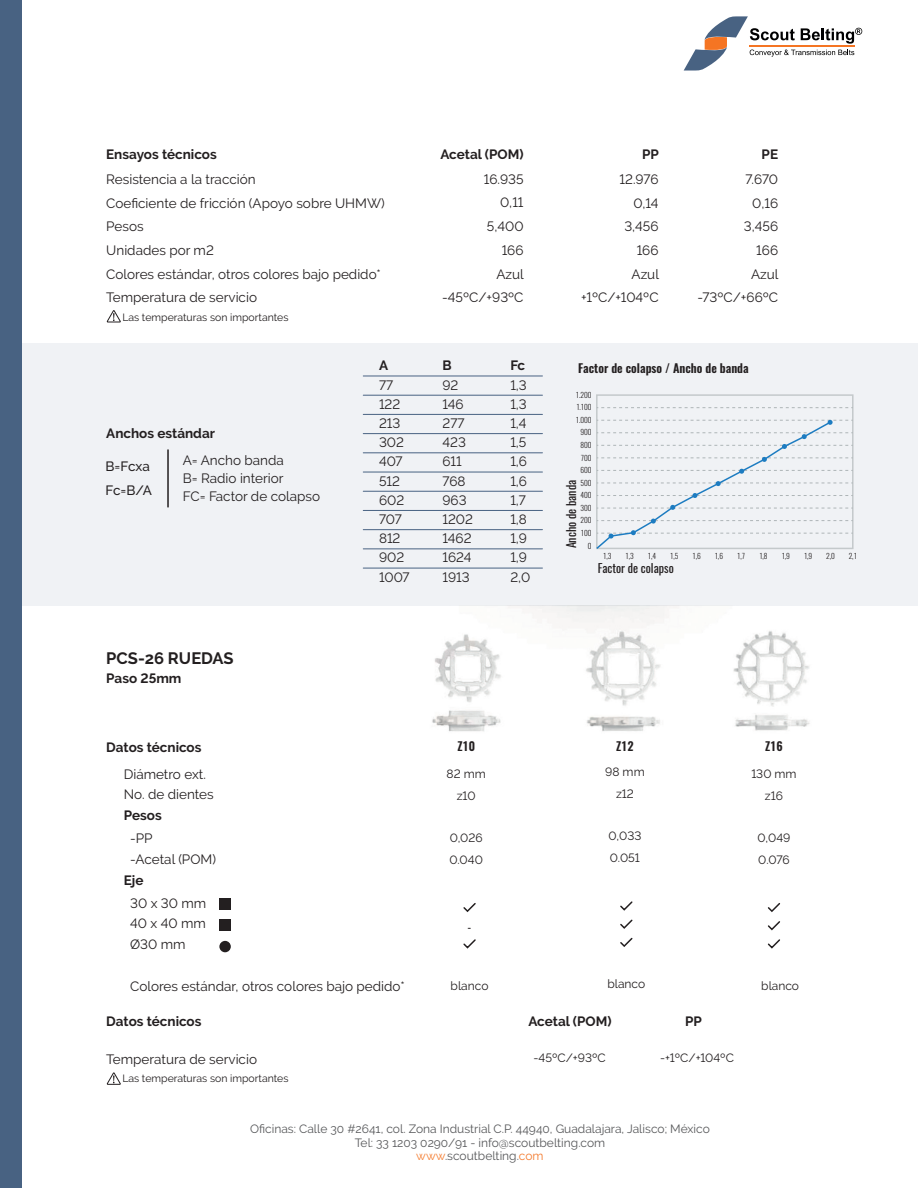
<style>
.page{position:relative;width:918px;height:1188px;background:#fff}
.page>*{position:absolute;margin:0;border:0;box-sizing:border-box;transform-origin:0 0}
.t1{font:700 16.5px "Raleway";color:#231f20}
.t2{font:13.5px/19.2px "Raleway";color:#231f20}
.t3{font:700 13.5px "Raleway";color:#231f20}
.t4{font:500 13.5px/23.7px "Raleway";letter-spacing:-.02em;color:#231f20}
.t5{font:12px/14.4px "Raleway";color:#57585a;text-align:center}
.t6{font:12px/21.9px "Raleway";color:#231f20;text-align:center}
.t7{font:600 12px "Oswald";color:#231f20}
.t8{font:12px "Oswald";color:#231f20}
.t9{font:10.5px "Raleway";color:#231f20}
.t10{font:300 7.5px/12.6px "Oswald";color:#231f20;text-align:right}
.s1{color:#f47c30}
</style>
<div class="page">
<img style="left:432px;top:606px;width:378px;height:126px">
<div style="left:0;top:0;width:21px;height:1188px;background:#486282"></div>
<div style="left:0;top:343px;width:918px;height:263px;background:#f0f2f5"></div>
<div style="left:596px;top:394px;width:258px;height:155px;border:2px solid #c4c9cb"></div>
<svg style="left:597px;top:407px;width:256px;height:1px"></svg>
<svg style="left:596px;top:420px;width:257px;height:129px"></svg>
<svg style="left:106px;top:310px;width:15px;height:13px"></svg>
<div style="left:219px;top:898px;width:12px;height:11px;background:#231f20"></div>
<div style="left:219px;top:919px;width:12px;height:11px;background:#231f20"></div>
<div style="left:219px;top:941px;width:12px;height:11px;background:#231f20;border-radius:50%"></div>
<svg style="left:463px;top:903px;width:13px;height:10px"></svg>
<svg style="left:463px;top:939px;width:13px;height:10px"></svg>
<svg style="left:620px;top:901px;width:13px;height:10px"></svg>
<svg style="left:620px;top:937px;width:13px;height:10px"></svg>
<svg style="left:620px;top:919px;width:13px;height:10px"></svg>
<svg style="left:767px;top:903px;width:14px;height:9px"></svg>
<svg style="left:767px;top:939px;width:13px;height:10px"></svg>
<svg style="left:768px;top:921px;width:13px;height:10px"></svg>
<svg style="left:106px;top:1072px;width:15px;height:13px"></svg>
<hr style="left:363px;top:376px;width:179px;height:1px;background:#486282">
<hr style="left:363px;top:395px;width:179px;height:1px;background:#486282">
<hr style="left:363px;top:414px;width:179px;height:1px;background:#486282">
<hr style="left:363px;top:433px;width:179px;height:1px;background:#486282">
<hr style="left:363px;top:452px;width:179px;height:1px;background:#486282">
<hr style="left:363px;top:472px;width:179px;height:1px;background:#486282">
<hr style="left:363px;top:491px;width:179px;height:1px;background:#486282">
<hr style="left:363px;top:510px;width:179px;height:1px;background:#486282">
<hr style="left:363px;top:529px;width:179px;height:1px;background:#486282">
<hr style="left:363px;top:548px;width:179px;height:1px;background:#486282">
<hr style="left:363px;top:568px;width:179px;height:1px;background:#486282">
<svg style="left:684px;top:16px;width:178px;height:55px"></svg>
<hr style="left:167px;top:450px;width:2px;height:57px;background:#231f20">
<p class="t3" style="left:106px;top:146px;width:112px">Ensayos técnicos</p>
<p class="t2" style="left:106px;top:167px;width:280px;line-height:23.7px">Resistencia a la tracción<br>Coeficiente de fricción (Apoyo sobre UHMW)<br>Pesos<br>Unidades por m2<br>Colores estándar, otros colores bajo pedido*<br>Temperatura de servicio</p>
<p class="t9" style="left:122px;top:311px;width:168px">Las temperaturas son importantes</p>
<p class="t3" style="left:379px;top:358px;width:11px">A</p>
<p class="t2" style="left:379px;top:375px;width:32px">77<br>122<br>213<br>302<br>407<br>512<br>602<br>707<br>812<br>902<br>1007</p>
<p class="t3" style="left:106px;top:425px;width:110px">Anchos estándar</p>
<p class="t2" style="left:183px;top:452px;width:139px;line-height:17.7px">A= Ancho banda<br>B= Radio interior<br>FC= Factor de colapso</p>
<p class="t4" style="left:106px;top:454px;width:48px">B=Fcxa<br>Fc=B/A</p>
<p class="t1" style="left:106px;top:648px;width:129px">PCS-26 RUEDAS</p>
<p class="t3" style="left:106px;top:671px;width:77px">Paso 25mm</p>
<p class="t3" style="left:106px;top:739px;width:97px">Datos técnicos</p>
<p class="t2" style="left:124px;top:764px;width:92px;line-height:20.7px">Diámetro ext.<br>No. de dientes</p>
<p class="t2" style="left:130px;top:828px;width:87px;line-height:20.7px">-PP<br>-Acetal (POM)</p>
<p class="t3" style="left:124px;top:807px;width:39px">Pesos</p>
<p class="t3" style="left:124px;top:872px;width:21px">Eje</p>
<p class="t2" style="left:130px;top:893px;width:78px;line-height:20.7px;text-align:justify">30 x 30 mm 40 x 40 mm Ø30 mm</p>
<p class="t2" style="left:130px;top:976px;width:276px">Colores estándar, otros colores bajo pedido*</p>
<p class="t3" style="left:106px;top:1013px;width:97px">Datos técnicos</p>
<p class="t3" style="left:440px;top:146px;width:85px">Acetal (POM)</p>
<p class="t2" style="left:442px;top:167px;width:83px;line-height:23.7px;text-align:right">16.935<br>0,11<br>5,400<br>166<br>Azul -45ºC/+93ºC</p>
<p class="t3" style="left:442px;top:358px;width:11px">B</p>
<p class="t2" style="left:442px;top:375px;width:32px">92<br>146<br>277<br>423<br>611<br>768<br>963<br>1202<br>1462<br>1624<br>1913</p>
<p class="t3" style="left:510px;top:358px;width:16px">Fc</p>
<p class="t2" style="left:510px;top:375px;width:21px">1,3<br>1,3<br>1,4<br>1,5<br>1,6<br>1,6<br>1,7<br>1,8<br>1,9<br>1,9<br>2,0</p>
<p class="t3" style="left:642px;top:146px;width:18px">PP</p>
<p class="t2" style="left:581px;top:167px;width:79px;line-height:23.7px;text-align:right">12.976<br>0,14<br>3,456<br>166<br>Azul +1ºC/+104ºC</p>
<p class="t3" style="left:762px;top:146px;width:18px">PE</p>
<p class="t2" style="left:697px;top:167px;width:83px;line-height:23.7px;text-align:right">7.670<br>0,16<br>3,456<br>166<br>Azul -73ºC/+66ºC</p>
<p class="t7" style="left:578px;top:360px;width:172px">Factor de colapso / Ancho de banda</p>
<p class="t10" style="left:576px;top:388px;width:17px">1.200<br>1.100<br>1.000<br>900<br>800<br>700<br>600<br>500<br>400<br>300<br>200<br>100<br>0</p>
<p class="t8" style="left:563px;top:548px;width:70px;rotate:-90deg">Ancho de banda</p>
<p class="t10" style="left:603px;top:550px;width:10px">1,3</p>
<p class="t10" style="left:626px;top:549px;width:10px">1,3</p>
<p class="t10" style="left:648px;top:549px;width:10px">1,4</p>
<p class="t10" style="left:670px;top:549px;width:10px">1,5</p>
<p class="t10" style="left:692px;top:549px;width:10px">1,6</p>
<p class="t10" style="left:715px;top:549px;width:10px">1,6</p>
<p class="t10" style="left:737px;top:549px;width:9px">1,7</p>
<p class="t10" style="left:759px;top:549px;width:10px">1,8</p>
<p class="t10" style="left:782px;top:549px;width:10px">1,9</p>
<p class="t10" style="left:804px;top:549px;width:10px">1,9</p>
<p class="t10" style="left:826px;top:549px;width:10px">2,0</p>
<p class="t10" style="left:849px;top:549px;width:10px">2,1</p>
<p class="t8" style="left:598px;top:560px;width:78px">Factor de colapso</p>
<p class="t7" style="left:457px;top:738px;width:19px">Z10</p>
<p class="t7" style="left:616px;top:738px;width:19px">Z12</p>
<p class="t7" style="left:765px;top:738px;width:19px">Z16</p>
<p class="t6" style="left:447px;top:762px;width:41px">82 mm z10</p>
<p class="t6" style="left:450px;top:827px;width:35px;text-align:left">0,026<br>0.040</p>
<p class="t6" style="left:605px;top:761px;width:41px">98 mm z12</p>
<p class="t6" style="left:751px;top:762px;width:47px">130 mm z16</p>
<p class="t6" style="left:609px;top:825px;width:34px;text-align:left">0,033<br>0.051</p>
<p class="t6" style="left:758px;top:827px;width:34px;text-align:left">0,049<br>0.076</p>
<p class="t8" style="left:468px;top:919px;width:5px">-</p>
<p class="t6" style="left:451px;top:975px;width:39px">blanco</p>
<p class="t6" style="left:607px;top:973px;width:39px">blanco</p>
<p class="t6" style="left:761px;top:975px;width:39px">blanco</p>
<p class="t3" style="left:528px;top:1013px;width:85px">Acetal (POM)</p>
<p class="t3" style="left:685px;top:1013px;width:18px">PP</p>
<p class="t2" style="left:106px;top:1049px;width:152px">Temperatura de servicio</p>
<p class="t6" style="left:534px;top:1047px;width:74px">-45ºC/+93ºC</p>
<p class="t9" style="left:122px;top:1072px;width:168px">Las temperaturas son importantes</p>
<p class="t6" style="left:660px;top:1047px;width:75px">-+1ºC/+104ºC</p>
<p class="t5" style="left:250px;top:1121px;width:461px">Oficinas: Calle 30 #2641, col. Zona Industrial C.P. 44940, Guadalajara, Jalisco; México<br>Tel: 33 1203 0290/91 - info@scoutbelting.com</p>
<p class="t5" style="left:416px;top:1149px;width:129px"><span class="s1">www</span>.scoutbelting.<span class="s1">com</span></p>
</div>
